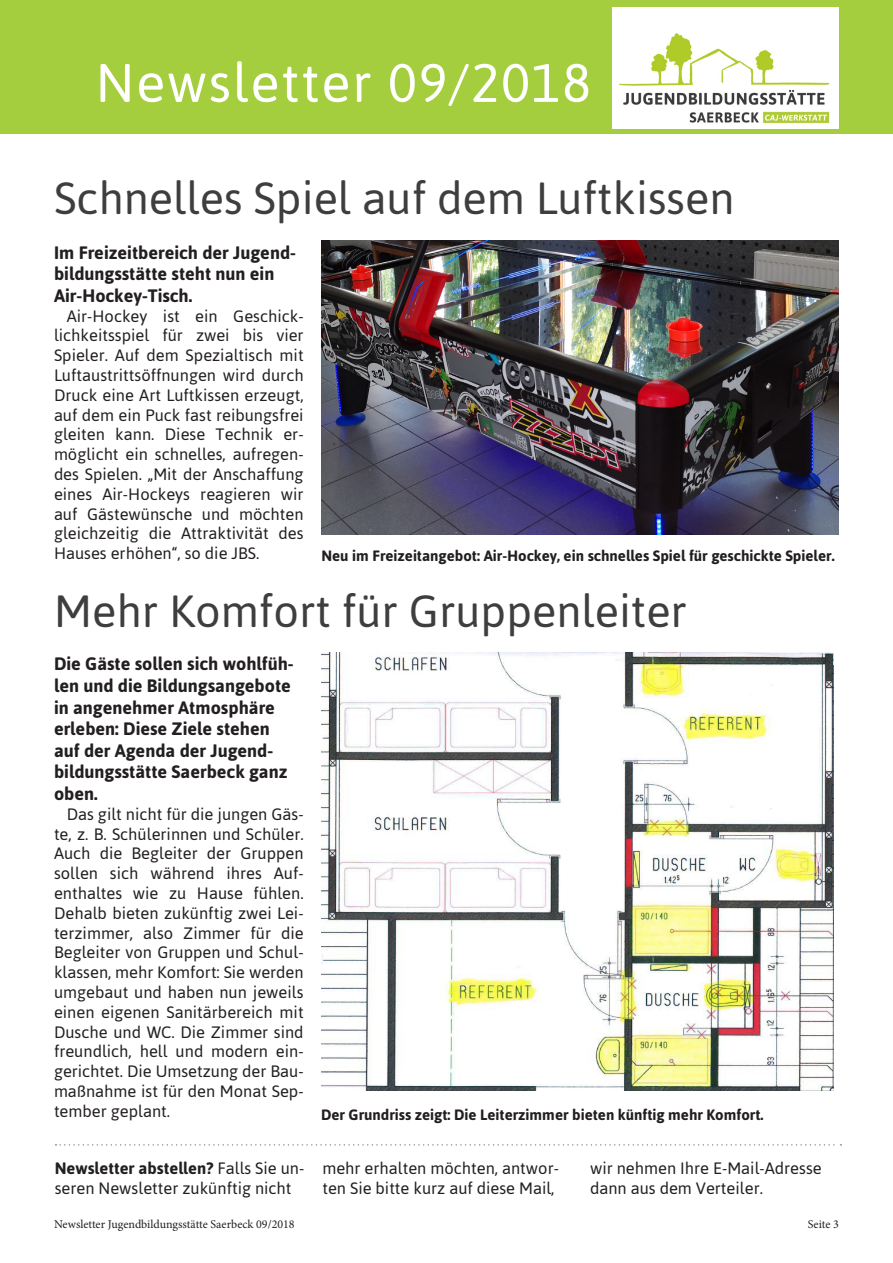
<style>
.page{position:relative;width:893px;height:1263px;background:#fff}
.page>*{position:absolute;margin:0;border:0;box-sizing:border-box;transform-origin:0 0}
.t1{font:54px "Asap";letter-spacing:.03em;color:#fff}
.t2{font:45px "Asap";color:#3e3e3f}
.t3{font:700 18px/21.6px "Asap";color:#231f20}
.t4{font:16.5px/19.8px "Asap";color:#231f20}
.t5{font:700 15px "Asap";color:#231f20}
.t6{font:12px "Minion Pro";color:#231f20}
.s1{font-weight:700}
</style>
<div class="page">
<div style="left:0;top:0;width:893px;height:134px;background:#a5ce3e"></div>
<img style="left:613px;top:7px;width:226px;height:121px">
<img style="left:322px;top:240px;width:517px;height:295px">
<img style="left:322px;top:652px;width:511px;height:439px">
<svg style="left:56px;top:1144px;width:785px;height:1px"></svg>
<p class="t1" style="left:96px;top:47px;width:497px">Newsletter 09/2018</p>
<p class="t2" style="left:54px;top:168px;width:682px">Schnelles Spiel auf dem Luftkissen</p>
<p class="t3" style="left:54px;top:241px;width:243px">Im Freizeitbereich der Jugend&shy;bildungsstätte steht nun ein<br>Air-Hockey-Tisch.</p>
<p class="t4" style="left:54px;top:305px;width:251px;text-align:justify;text-indent:13px">Air-Hockey ist ein Geschick&shy;lichkeitsspiel für zwei bis vier Spieler. Auf dem Spezialtisch mit Luftaustrittsöffnungen wird durch Druck eine Art Luftkissen erzeugt, auf dem ein Puck fast reibungsfrei gleiten kann. Diese Technik er&shy;möglicht ein schnelles, aufregen&shy;des Spielen. „Mit der Anschaffung eines Air-Hockeys reagieren wir auf Gästewünsche und möchten gleichzeitig die Attraktivität des Hauses erhöhen“, so die JBS.</p>
<p class="t5" style="left:321px;top:545px;width:515px">Neu im Freizeitangebot: Air-Hockey, ein schnelles Spiel für geschickte Spieler.</p>
<p class="t2" style="left:54px;top:582px;width:634px">Mehr Komfort für Gruppenleiter</p>
<p class="t3" style="left:54px;top:652px;width:241px">Die Gäste sollen sich wohlfüh&shy;len und die Bildungsangebote in angenehmer Atmosphäre erleben: Diese Ziele stehen auf der Agenda der Jugend&shy;bildungsstätte Saerbeck ganz oben.</p>
<p class="t4" style="left:54px;top:803px;width:251px;text-align:justify;text-indent:13px">Das gilt nicht für die jungen Gäs&shy;te, z. B. Schülerinnen und Schüler.<br>Auch die Begleiter der Gruppen sollen sich während ihres Auf&shy;enthaltes wie zu Hause fühlen.<br>Dehalb bieten zukünftig zwei Lei&shy;terzimmer, also Zimmer für die Begleiter von Gruppen und Schul&shy;klassen, mehr Komfort: Sie werden umgebaut und haben nun jeweils einen eigenen Sanitärbereich mit Dusche und WC. Die Zimmer sind freundlich, hell und modern ein&shy;gerichtet. Die Umsetzung der Bau&shy;maßnahme ist für den Monat Sep&shy;tember geplant.</p>
<p class="t5" style="left:321px;top:1105px;width:444px">Der Grundriss zeigt: Die Leiterzimmer bieten künftig mehr Komfort.</p>
<p class="t4" style="left:55px;top:1158px;width:251px"><span class="s1">Newsletter abstellen?</span> Falls Sie un&shy;seren Newsletter zukünftig nicht</p>
<p class="t4" style="left:322px;top:1158px;width:238px">mehr erhalten möchten, antwor&shy;ten Sie bitte kurz auf diese Mail,</p>
<p class="t4" style="left:590px;top:1158px;width:233px">wir nehmen Ihre E-Mail-Adresse dann aus dem Verteiler.</p>
<p class="t6" style="left:54px;top:1216px;width:242px">Newsletter Jugendbildungsstätte Saerbeck 09/2018</p>
<p class="t6" style="left:808px;top:1216px;width:33px">Seite 3</p>
</div>
